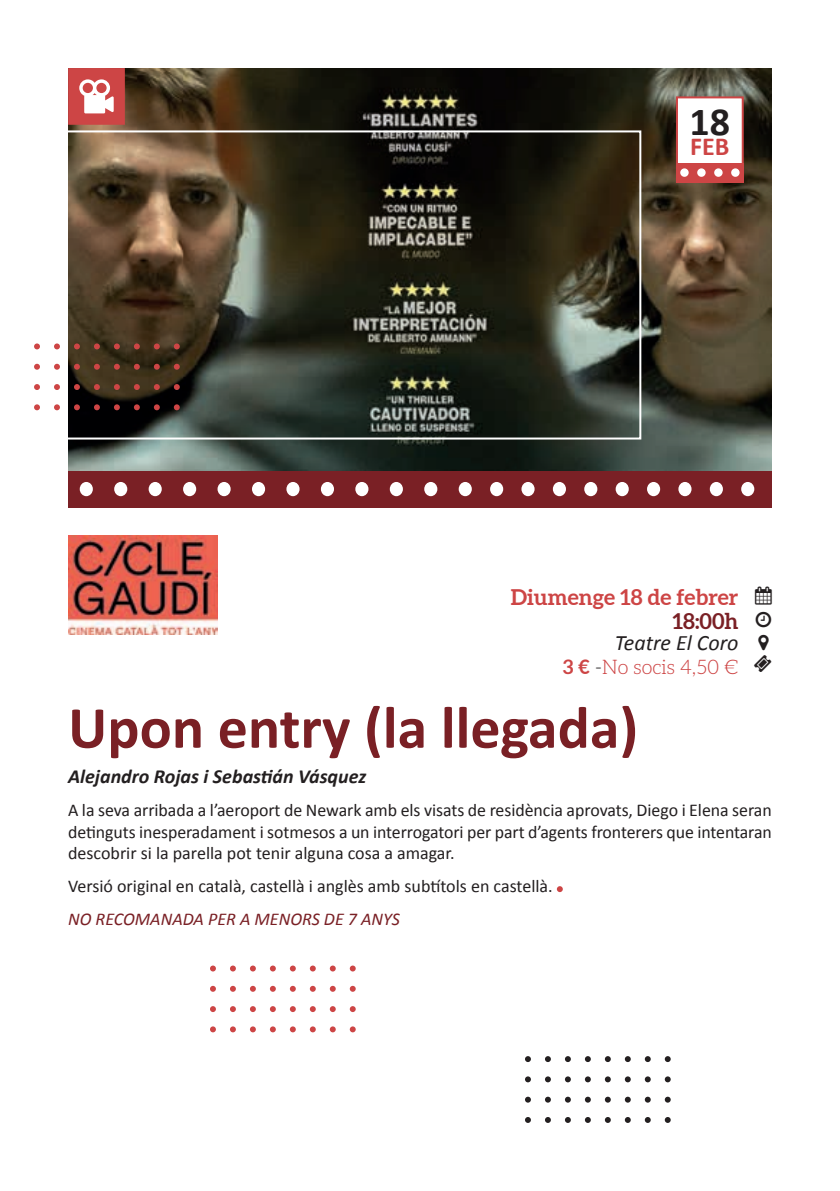
<style>
.page{position:relative;width:840px;height:1191px;background:#fff}
.page>*{position:absolute;margin:0;border:0;box-sizing:border-box;transform-origin:0 0}
.t1{font:700 60px "Calibri";color:#7a2025}
.t2{font:700 40px "Calibri";color:#231f20}
.t3{font:700 26px "Calibri";color:#cd4545}
.t4{font:700 22px "Aleo";color:#cd4545}
.t5{font:italic 22px "Calibri";color:#231f20}
.t6{font:700 22px "Aleo";color:#7a2025}
.t7{font:italic 700 20px "Calibri";color:#231f20}
.t8{font:300 20px "Aleo";color:#cd4545}
.t9{font:18px/21.6px "Calibri";color:#231f20;text-align:justify}
.t10{font:italic 18px "Calibri";color:#7a2025}
.s1{font-weight:700}
.s2{color:#231f20}
</style>
<div class="page">
<img style="left:68px;top:68px;width:703px;height:403px">
<div style="left:675px;top:96px;width:68px;height:87px;background:#fff;border:2px solid #cd4545"></div>
<div style="left:675px;top:163px;width:68px;height:20px;background:#cd4545"></div>
<svg style="left:730px;top:168px;width:9px;height:9px"></svg>
<svg style="left:713px;top:168px;width:9px;height:9px"></svg>
<svg style="left:696px;top:168px;width:9px;height:9px"></svg>
<svg style="left:679px;top:168px;width:9px;height:9px"></svg>
<div style="left:68px;top:471px;width:703px;height:36px;background:#7a2025"></div>
<div style="left:458px;top:482px;width:13px;height:14px;background:#fff;border-radius:50%"></div>
<div style="left:424px;top:482px;width:13px;height:14px;background:#fff;border-radius:50%"></div>
<div style="left:389px;top:482px;width:13px;height:14px;background:#fff;border-radius:50%"></div>
<div style="left:355px;top:482px;width:13px;height:14px;background:#fff;border-radius:50%"></div>
<div style="left:321px;top:482px;width:13px;height:14px;background:#fff;border-radius:50%"></div>
<div style="left:286px;top:482px;width:13px;height:14px;background:#fff;border-radius:50%"></div>
<div style="left:252px;top:482px;width:13px;height:14px;background:#fff;border-radius:50%"></div>
<div style="left:217px;top:482px;width:13px;height:14px;background:#fff;border-radius:50%"></div>
<div style="left:183px;top:482px;width:13px;height:14px;background:#fff;border-radius:50%"></div>
<div style="left:148px;top:482px;width:14px;height:14px;background:#fff;border-radius:50%"></div>
<div style="left:114px;top:482px;width:13px;height:14px;background:#fff;border-radius:50%"></div>
<div style="left:80px;top:482px;width:13px;height:14px;background:#fff;border-radius:50%"></div>
<div style="left:490px;top:482px;width:13px;height:14px;background:#fff;border-radius:50%"></div>
<div style="left:521px;top:482px;width:13px;height:14px;background:#fff;border-radius:50%"></div>
<div style="left:552px;top:482px;width:13px;height:14px;background:#fff;border-radius:50%"></div>
<div style="left:584px;top:482px;width:13px;height:14px;background:#fff;border-radius:50%"></div>
<div style="left:615px;top:482px;width:13px;height:14px;background:#fff;border-radius:50%"></div>
<div style="left:646px;top:482px;width:13px;height:14px;background:#fff;border-radius:50%"></div>
<div style="left:678px;top:482px;width:13px;height:14px;background:#fff;border-radius:50%"></div>
<div style="left:709px;top:482px;width:13px;height:14px;background:#fff;border-radius:50%"></div>
<div style="left:740px;top:482px;width:13px;height:14px;background:#fff;border-radius:50%"></div>
<svg style="left:556px;top:886px;width:6px;height:6px"></svg>
<svg style="left:525px;top:1056px;width:5px;height:6px"></svg>
<svg style="left:545px;top:1056px;width:5px;height:6px"></svg>
<svg style="left:565px;top:1056px;width:5px;height:6px"></svg>
<svg style="left:584px;top:1056px;width:6px;height:6px"></svg>
<svg style="left:604px;top:1056px;width:6px;height:6px"></svg>
<svg style="left:624px;top:1056px;width:6px;height:6px"></svg>
<svg style="left:644px;top:1056px;width:6px;height:6px"></svg>
<svg style="left:664px;top:1056px;width:6px;height:6px"></svg>
<svg style="left:525px;top:1076px;width:5px;height:6px"></svg>
<svg style="left:545px;top:1076px;width:5px;height:6px"></svg>
<svg style="left:564px;top:1076px;width:6px;height:6px"></svg>
<svg style="left:584px;top:1076px;width:6px;height:6px"></svg>
<svg style="left:604px;top:1076px;width:6px;height:6px"></svg>
<svg style="left:624px;top:1076px;width:6px;height:6px"></svg>
<svg style="left:644px;top:1076px;width:6px;height:6px"></svg>
<svg style="left:664px;top:1076px;width:6px;height:6px"></svg>
<svg style="left:525px;top:1096px;width:5px;height:6px"></svg>
<svg style="left:545px;top:1096px;width:5px;height:6px"></svg>
<svg style="left:565px;top:1096px;width:5px;height:6px"></svg>
<svg style="left:584px;top:1096px;width:6px;height:6px"></svg>
<svg style="left:604px;top:1096px;width:6px;height:6px"></svg>
<svg style="left:624px;top:1096px;width:6px;height:6px"></svg>
<svg style="left:644px;top:1096px;width:6px;height:6px"></svg>
<svg style="left:664px;top:1096px;width:6px;height:6px"></svg>
<svg style="left:525px;top:1117px;width:5px;height:6px"></svg>
<svg style="left:545px;top:1117px;width:5px;height:6px"></svg>
<svg style="left:565px;top:1117px;width:5px;height:6px"></svg>
<svg style="left:584px;top:1117px;width:6px;height:6px"></svg>
<svg style="left:604px;top:1117px;width:6px;height:6px"></svg>
<svg style="left:624px;top:1117px;width:6px;height:6px"></svg>
<svg style="left:644px;top:1117px;width:6px;height:6px"></svg>
<svg style="left:664px;top:1117px;width:6px;height:6px"></svg>
<svg style="left:210px;top:965px;width:6px;height:6px"></svg>
<svg style="left:230px;top:965px;width:6px;height:6px"></svg>
<svg style="left:250px;top:965px;width:6px;height:6px"></svg>
<svg style="left:270px;top:965px;width:6px;height:6px"></svg>
<svg style="left:290px;top:965px;width:5px;height:6px"></svg>
<svg style="left:310px;top:965px;width:5px;height:6px"></svg>
<svg style="left:329px;top:965px;width:6px;height:6px"></svg>
<svg style="left:349px;top:965px;width:6px;height:6px"></svg>
<svg style="left:210px;top:985px;width:6px;height:6px"></svg>
<svg style="left:230px;top:985px;width:6px;height:6px"></svg>
<svg style="left:250px;top:985px;width:6px;height:6px"></svg>
<svg style="left:270px;top:985px;width:6px;height:6px"></svg>
<svg style="left:290px;top:985px;width:5px;height:6px"></svg>
<svg style="left:310px;top:985px;width:5px;height:6px"></svg>
<svg style="left:329px;top:985px;width:6px;height:6px"></svg>
<svg style="left:349px;top:985px;width:6px;height:6px"></svg>
<svg style="left:210px;top:1006px;width:6px;height:6px"></svg>
<svg style="left:230px;top:1006px;width:6px;height:6px"></svg>
<svg style="left:250px;top:1006px;width:6px;height:6px"></svg>
<svg style="left:270px;top:1006px;width:6px;height:6px"></svg>
<svg style="left:290px;top:1006px;width:5px;height:6px"></svg>
<svg style="left:310px;top:1006px;width:5px;height:6px"></svg>
<svg style="left:329px;top:1006px;width:6px;height:6px"></svg>
<svg style="left:349px;top:1006px;width:6px;height:6px"></svg>
<svg style="left:210px;top:1026px;width:6px;height:6px"></svg>
<svg style="left:230px;top:1026px;width:6px;height:6px"></svg>
<svg style="left:250px;top:1026px;width:6px;height:6px"></svg>
<svg style="left:270px;top:1026px;width:6px;height:6px"></svg>
<svg style="left:290px;top:1026px;width:5px;height:6px"></svg>
<svg style="left:310px;top:1026px;width:5px;height:6px"></svg>
<svg style="left:329px;top:1026px;width:6px;height:6px"></svg>
<svg style="left:349px;top:1026px;width:6px;height:6px"></svg>
<svg style="left:34px;top:343px;width:6px;height:6px"></svg>
<svg style="left:54px;top:343px;width:6px;height:6px"></svg>
<svg style="left:74px;top:343px;width:6px;height:6px"></svg>
<svg style="left:94px;top:343px;width:6px;height:6px"></svg>
<svg style="left:114px;top:343px;width:6px;height:6px"></svg>
<svg style="left:134px;top:343px;width:6px;height:6px"></svg>
<svg style="left:154px;top:343px;width:6px;height:6px"></svg>
<svg style="left:174px;top:343px;width:6px;height:6px"></svg>
<svg style="left:34px;top:364px;width:6px;height:6px"></svg>
<svg style="left:54px;top:364px;width:6px;height:6px"></svg>
<svg style="left:74px;top:364px;width:6px;height:6px"></svg>
<svg style="left:94px;top:364px;width:6px;height:6px"></svg>
<svg style="left:114px;top:364px;width:6px;height:6px"></svg>
<svg style="left:134px;top:364px;width:6px;height:6px"></svg>
<svg style="left:154px;top:364px;width:6px;height:6px"></svg>
<svg style="left:174px;top:364px;width:6px;height:6px"></svg>
<svg style="left:34px;top:384px;width:6px;height:6px"></svg>
<svg style="left:54px;top:384px;width:6px;height:6px"></svg>
<svg style="left:74px;top:384px;width:6px;height:6px"></svg>
<svg style="left:94px;top:384px;width:6px;height:6px"></svg>
<svg style="left:114px;top:384px;width:6px;height:6px"></svg>
<svg style="left:134px;top:384px;width:6px;height:6px"></svg>
<svg style="left:154px;top:384px;width:6px;height:6px"></svg>
<svg style="left:174px;top:384px;width:6px;height:6px"></svg>
<svg style="left:34px;top:404px;width:6px;height:6px"></svg>
<svg style="left:54px;top:404px;width:6px;height:6px"></svg>
<svg style="left:74px;top:404px;width:6px;height:6px"></svg>
<svg style="left:94px;top:404px;width:6px;height:6px"></svg>
<svg style="left:114px;top:404px;width:6px;height:6px"></svg>
<svg style="left:134px;top:404px;width:6px;height:6px"></svg>
<svg style="left:154px;top:404px;width:6px;height:6px"></svg>
<svg style="left:174px;top:404px;width:6px;height:6px"></svg>
<div style="left:68px;top:68px;width:57px;height:57px;background:#cd4545;border:2px solid #cd4545"></div>
<svg style="left:79px;top:79px;width:35px;height:34px"></svg>
<img style="left:68px;top:535px;width:149px;height:100px">
<div style="left:62px;top:130px;width:579px;height:309px;border:2px solid #fff"></div>
<h2 class="t2" style="left:689px;top:96px;width:42px">18</h2>
<h3 class="t3" style="left:689px;top:130px;width:41px">FEB</h3>
<p class="t4" style="left:510px;top:583px;width:229px">Diumenge 18 de febrer</p>
<p class="t6" style="left:672px;top:607px;width:67px">18:00h</p>
<p class="t5" style="left:614px;top:629px;width:125px">Teatre El Coro</p>
<p class="t8" style="left:562px;top:651px;width:177px"><span class="s1">3 €</span> <span class="s2">-</span>No socis 4,50 €</p>
<h1 class="t1" style="left:68px;top:689px;width:571px">Upon entry (la llegada)</h1>
<p class="t7" style="left:68px;top:763px;width:299px">Alejandro Rojas i Sebastián Vásquez</p>
<p class="t9" style="left:68px;top:798px;width:704px">A la seva arribada a l’aeroport de Newark amb els visats de residència aprovats, Diego i Elena seran detinguts inesperadament i sotmesos a un interrogatori per part d’agents fronterers que intentaran descobrir si la parella pot tenir alguna cosa a amagar.</p>
<p class="t9" style="left:68px;top:874px;width:486px">Versió original en català, castellà i anglès amb subtítols en castellà.</p>
<p class="t10" style="left:68px;top:908px;width:333px">NO RECOMANADA PER A MENORS DE 7 ANYS</p>
</div>
